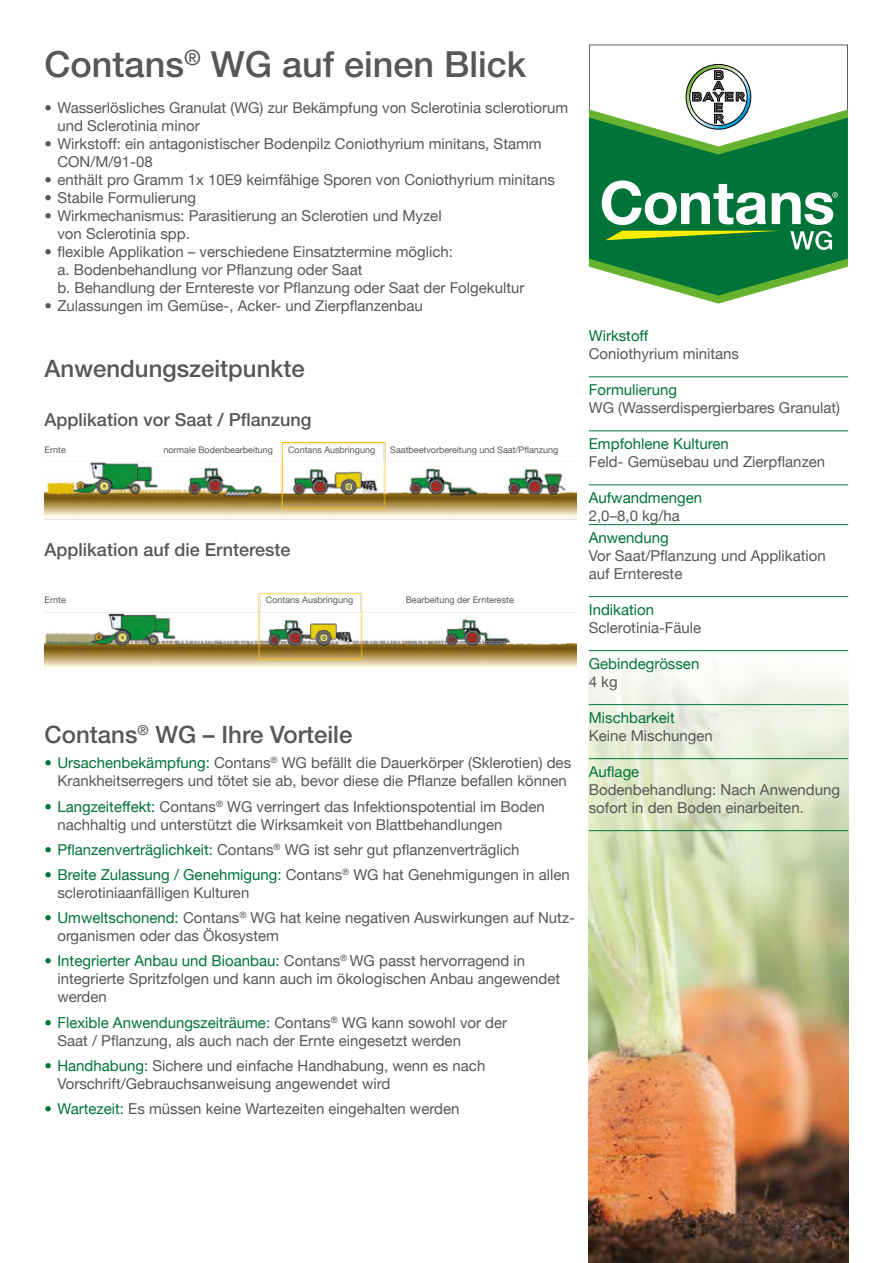
<style>
.page{position:relative;width:893px;height:1263px;background:#fff}
.page>*{position:absolute;margin:0;border:0;box-sizing:border-box;transform-origin:0 0}
.t1{font:500 36px "Helvetica Neue LT Std";color:#575756}
.t2{font:500 24px "Helvetica Neue LT Std";color:#575756}
.t3{font:500 18px "Helvetica Neue LT Std";color:#575756}
.t4{font:15px/18px "Helvetica Neue LT";color:#575756}
.t5{font:15px "Helvetica Neue LT";color:#007339}
.t6{font:9px "Helvetica Neue LT";color:#575756}
.s1{color:#007339}
</style>
<div class="page">
<img style="left:45px;top:443px;width:531px;height:227px">
<img style="left:589px;top:667px;width:259px;height:596px">
<div style="left:589px;top:154px;width:259px;height:105px;background:#007339"></div>
<svg style="left:589px;top:259px;width:259px;height:45px"></svg>
<svg style="left:589px;top:45px;width:259px;height:109px"></svg>
<svg style="left:790px;top:231px;width:42px;height:19px"></svg>
<svg style="left:606px;top:231px;width:175px;height:9px;background:#73a91f"></svg>
<svg style="left:602px;top:180px;width:164px;height:45px"></svg>
<svg style="left:772px;top:192px;width:66px;height:33px"></svg>
<hr style="left:589px;top:376px;width:259px;height:1px;background:#007339">
<hr style="left:589px;top:430px;width:259px;height:1px;background:#007339">
<hr style="left:589px;top:484px;width:259px;height:1px;background:#007339">
<hr style="left:589px;top:524px;width:259px;height:1px;background:#007339">
<hr style="left:589px;top:596px;width:259px;height:1px;background:#007339">
<hr style="left:589px;top:650px;width:259px;height:1px;background:#007339">
<hr style="left:589px;top:704px;width:259px;height:1px;background:#007339">
<hr style="left:589px;top:758px;width:259px;height:1px;background:#007339">
<hr style="left:589px;top:830px;width:259px;height:1px;background:#007339">
<h1 class="t1" style="left:45px;top:43px;width:483px">Contans<sup>®</sup> WG auf einen Blick</h1>
<p class="t4" style="left:57px;top:98px;width:512px;text-indent:-13px">• Wasserlösliches Granulat (WG) zur Bekämpfung von Sclerotinia sclerotiorum und Sclerotinia minor</p>
<p class="t4" style="left:57px;top:134px;width:486px;text-indent:-13px">• Wirkstoff: ein antagonistischer Bodenpilz Coniothyrium minitans, Stamm<br>CON/M/91-08</p>
<p class="t4" style="left:45px;top:170px;width:512px">• enthält pro Gramm 1x 10E9 keimfähige Sporen von Coniothyrium minitans</p>
<p class="t4" style="left:45px;top:188px;width:153px">• Stabile Formulierung</p>
<p class="t4" style="left:57px;top:206px;width:386px;text-indent:-13px">• Wirkmechanismus: Parasitierung an Sclerotien und Myzel von Sclerotinia spp.</p>
<p class="t4" style="left:57px;top:242px;width:468px;text-indent:-13px">• flexible Applikation – verschiedene Einsatztermine möglich:<br>a. Bodenbehandlung vor Pflanzung oder Saat<br>b. Behandlung der Erntereste vor Pflanzung oder Saat der Folgekultur</p>
<p class="t4" style="left:45px;top:296px;width:380px">• Zulassungen im Gemüse-, Acker- und Zierpflanzenbau</p>
<h2 class="t2" style="left:45px;top:354px;width:262px">Anwendungszeitpunkte</h2>
<p class="t3" style="left:45px;top:409px;width:268px">Applikation vor Saat / Pflanzung</p>
<p class="t6" style="left:45px;top:444px;width:23px">Ernte</p>
<p class="t6" style="left:163px;top:444px;width:111px">normale Bodenbearbeitung</p>
<p class="t6" style="left:288px;top:444px;width:89px">Contans Ausbringung</p>
<p class="t6" style="left:390px;top:444px;width:170px">Saatbeetvorbereitung und Saat/Pflanzung</p>
<p class="t3" style="left:45px;top:539px;width:247px">Applikation auf die Erntereste</p>
<p class="t6" style="left:45px;top:594px;width:23px">Ernte</p>
<p class="t6" style="left:266px;top:594px;width:89px">Contans Ausbringung</p>
<p class="t6" style="left:406px;top:594px;width:110px">Bearbeitung der Erntereste</p>
<h2 class="t2" style="left:45px;top:720px;width:309px">Contans<sup>®</sup> WG – Ihre Vorteile</h2>
<p class="t4" style="left:45px;top:754px;width:528px;text-align:center"><span class="s1">• Ursachenbekämpfung:</span> Contans<sup>®</sup> WG befällt die Dauerkörper (Sklerotien) des<br>Krankheitserregers und tötet sie ab, bevor diese die Pflanze befallen können</p>
<p class="t4" style="left:57px;top:797px;width:489px;text-indent:-13px"><span class="s1">• Langzeiteffekt:</span> Contans<sup>®</sup> WG verringert das Infektionspotential im Boden nachhaltig und unterstützt die Wirksamkeit von Blattbehandlungen</p>
<p class="t4" style="left:45px;top:840px;width:476px"><span class="s1">• Pflanzenverträglichkeit:</span> Contans<sup>®</sup> WG ist sehr gut pflanzenverträglich</p>
<p class="t4" style="left:57px;top:865px;width:514px;text-indent:-13px"><span class="s1">• Breite Zulassung / Genehmigung:</span> Contans<sup>®</sup> WG hat Genehmigungen in allen sclerotiniaanfälligen Kulturen</p>
<p class="t4" style="left:57px;top:909px;width:519px;text-indent:-13px"><span class="s1">• Umweltschonend:</span> Contans<sup>®</sup> WG hat keine negativen Auswirkungen auf Nutz&shy;organismen oder das Ökosystem</p>
<p class="t4" style="left:57px;top:952px;width:504px;text-indent:-13px"><span class="s1">• Integrierter Anbau und Bioanbau:</span> Contans<sup>®</sup> WG passt hervorragend in integrierte Spritzfolgen und kann auch im ökologischen Anbau angewendet werden</p>
<p class="t4" style="left:57px;top:1013px;width:451px;text-indent:-13px"><span class="s1">• Flexible Anwendungszeiträume:</span> Contans<sup>®</sup> WG kann sowohl vor der<br>Saat / Pflanzung, als auch nach der Ernte eingesetzt werden</p>
<p class="t4" style="left:57px;top:1056px;width:429px;text-indent:-13px"><span class="s1">• Handhabung:</span> Sichere und einfache Handhabung, wenn es nach<br>Vorschrift/Gebrauchsanweisung angewendet wird</p>
<p class="t4" style="left:45px;top:1099px;width:416px"><span class="s1">• Wartezeit:</span> Es müssen keine Wartezeiten eingehalten werden</p>
<p class="t5" style="left:589px;top:327px;width:61px">Wirkstoff</p>
<p class="t4" style="left:589px;top:345px;width:152px">Coniothyrium minitans</p>
<p class="t5" style="left:589px;top:381px;width:90px">Formulierung</p>
<p class="t4" style="left:589px;top:399px;width:253px">WG (Wasserdispergierbares Granulat)</p>
<p class="t5" style="left:589px;top:435px;width:142px">Empfohlene Kulturen</p>
<p class="t4" style="left:589px;top:453px;width:238px">Feld- Gemüsebau und Zierpflanzen</p>
<p class="t5" style="left:589px;top:489px;width:115px">Aufwandmengen</p>
<p class="t4" style="left:589px;top:507px;width:93px">2,0–8,0 kg/ha</p>
<p class="t5" style="left:589px;top:529px;width:82px">Anwendung</p>
<p class="t4" style="left:589px;top:546px;width:238px">Vor Saat/Pflanzung und Applikation auf Erntereste</p>
<p class="t5" style="left:589px;top:601px;width:67px">Indikation</p>
<p class="t4" style="left:589px;top:618px;width:114px">Sclerotinia-Fäule</p>
<p class="t5" style="left:589px;top:655px;width:112px">Gebindegrössen</p>
<p class="t4" style="left:589px;top:672px;width:30px">4 kg</p>
<p class="t5" style="left:589px;top:709px;width:88px">Mischbarkeit</p>
<p class="t4" style="left:589px;top:726px;width:125px">Keine Mischungen</p>
<p class="t5" style="left:589px;top:763px;width:52px">Auflage</p>
<p class="t4" style="left:589px;top:780px;width:253px">Bodenbehandlung: Nach Anwendung sofort in den Boden einarbeiten.</p>
</div>
